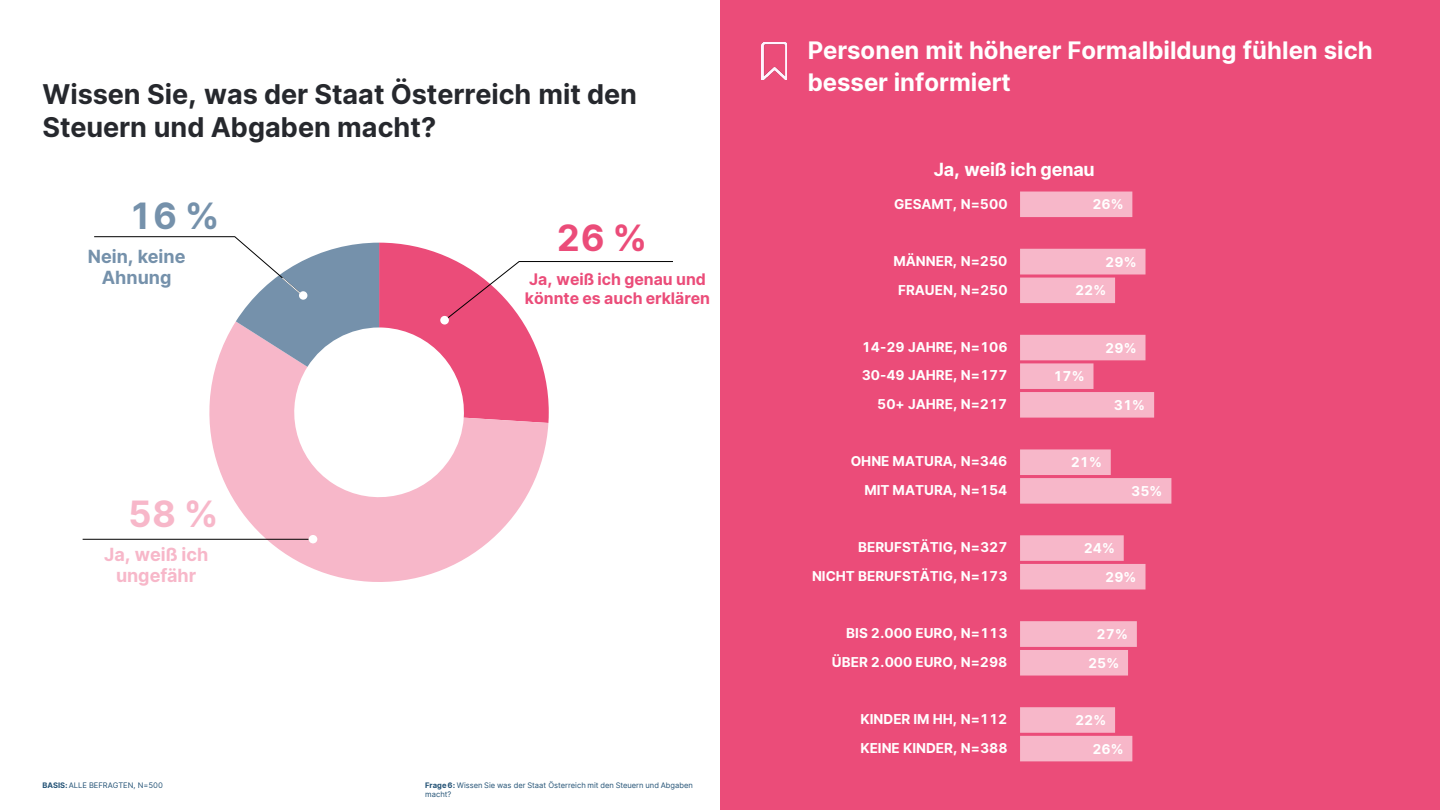
<style>
.page{position:relative;width:1440px;height:810px;background:#fff}
.page>*{position:absolute;margin:0;border:0;box-sizing:border-box;transform-origin:0 0}
.t1{font:700 36px "Inter";color:#eb4c79}
.t2{font:700 36px "Inter";color:#7591ab}
.t3{font:700 36px "Inter";color:#f7b7c9}
.t4{font:700 27px "Inter";color:#26282d}
.t5{font:700 24px "Inter";color:#fff}
.t6{font:700 18px/21.3px "Inter";color:#f7b7c9;text-align:center}
.t7{font:700 18px/21.3px "Inter";color:#7591ab;text-align:center}
.t8{font:700 18px "Inter";letter-spacing:-.01em;color:#fff}
.t9{font:700 15.9px/18.9px "Inter";color:#eb4c79}
.t10{font:700 13.5px "Inter";color:#fff}
.t11{font:7.5px/9px "Inter";color:#235275}
.s1{font-weight:700}
</style>
<div class="page">
<div style="left:720px;top:0;width:720px;height:810px;background:#eb4c79"></div>
<svg style="left:204px;top:423px;width:344px;height:159px;fill:#f7b7c9"></svg>
<img style="left:762px;top:42px;width:24px;height:38px">
<svg style="left:94px;top:236px;width:579px;height:187px"></svg>
<hr style="left:83px;top:539px;width:226px;height:1px;background:#000">
<div style="left:309px;top:535px;width:8px;height:8px;background:#fff;border-radius:50%"></div>
<svg style="left:1020px;top:192px;width:151px;height:569px"></svg>
<p class="t5" style="left:808px;top:33px;width:567px">Personen mit höherer Formalbildung fühlen sich</p>
<h2 class="t4" style="left:42px;top:74px;width:596px">Wissen Sie, was der Staat Österreich mit den</h2>
<p class="t5" style="left:808px;top:65px;width:205px">besser informiert</p>
<h2 class="t4" style="left:42px;top:107px;width:395px">Steuern und Abgaben macht?</h2>
<p class="t8" style="left:934px;top:156px;width:163px">Ja, weiß ich genau</p>
<p class="t2" style="left:129px;top:189px;width:92px">16 %</p>
<p class="t7" style="left:88px;top:245px;width:99px">Nein, keine<br>Ahnung</p>
<p class="t1" style="left:556px;top:211px;width:92px">26 %</p>
<p class="t9" style="left:525px;top:269px;width:187px">Ja, weiß ich genau und könnte es auch erklären</p>
<p class="t10" style="left:894px;top:194px;width:115px">GESAMT, N=500</p>
<p class="t10" style="left:893px;top:251px;width:115px">MÄNNER, N=250</p>
<p class="t10" style="left:898px;top:280px;width:111px">FRAUEN, N=250</p>
<p class="t10" style="left:1092px;top:194px;width:33px">26%</p>
<p class="t10" style="left:1105px;top:252px;width:33px">29%</p>
<p class="t10" style="left:1075px;top:280px;width:33px">22%</p>
<p class="t10" style="left:862px;top:337px;width:147px">14-29 JAHRE, N=106</p>
<p class="t10" style="left:862px;top:365px;width:147px">30-49 JAHRE, N=177</p>
<p class="t10" style="left:877px;top:394px;width:132px">50+ JAHRE, N=217</p>
<p class="t10" style="left:1053px;top:366px;width:33px">17%</p>
<p class="t10" style="left:1105px;top:338px;width:33px">29%</p>
<p class="t10" style="left:1114px;top:395px;width:33px">31%</p>
<p class="t10" style="left:851px;top:451px;width:158px">OHNE MATURA, N=346</p>
<p class="t10" style="left:864px;top:480px;width:145px">MIT MATURA, N=154</p>
<p class="t10" style="left:1071px;top:452px;width:33px">21%</p>
<p class="t10" style="left:1131px;top:481px;width:33px">35%</p>
<p class="t3" style="left:128px;top:487px;width:92px">58 %</p>
<p class="t6" style="left:104px;top:543px;width:106px">Ja, weiß ich ungefähr</p>
<p class="t10" style="left:858px;top:537px;width:151px">BERUFSTÄTIG, N=327</p>
<p class="t10" style="left:812px;top:566px;width:197px">NICHT BERUFSTÄTIG, N=173</p>
<p class="t10" style="left:1084px;top:538px;width:33px">24%</p>
<p class="t10" style="left:1105px;top:567px;width:33px">29%</p>
<p class="t10" style="left:846px;top:623px;width:163px">BIS 2.000 EURO, N=113</p>
<p class="t10" style="left:832px;top:652px;width:177px">ÜBER 2.000 EURO, N=298</p>
<p class="t10" style="left:1097px;top:624px;width:33px">27%</p>
<p class="t10" style="left:1088px;top:653px;width:33px">25%</p>
<p class="t10" style="left:860px;top:709px;width:149px">KINDER IM HH, N=112</p>
<p class="t10" style="left:860px;top:738px;width:149px">KEINE KINDER, N=388</p>
<p class="t10" style="left:1075px;top:710px;width:33px">22%</p>
<p class="t10" style="left:1092px;top:739px;width:33px">26%</p>
<p class="t11" style="left:42px;top:781px;width:122px"><span class="s1">BASIS:</span> ALLE BEFRAGTEN, N=500</p>
<p class="t11" style="left:425px;top:781px;width:269px"><span class="s1">Frage 6:</span> Wissen Sie was der Staat Österreich mit den Steuern und Abgaben macht?</p>
</div>
